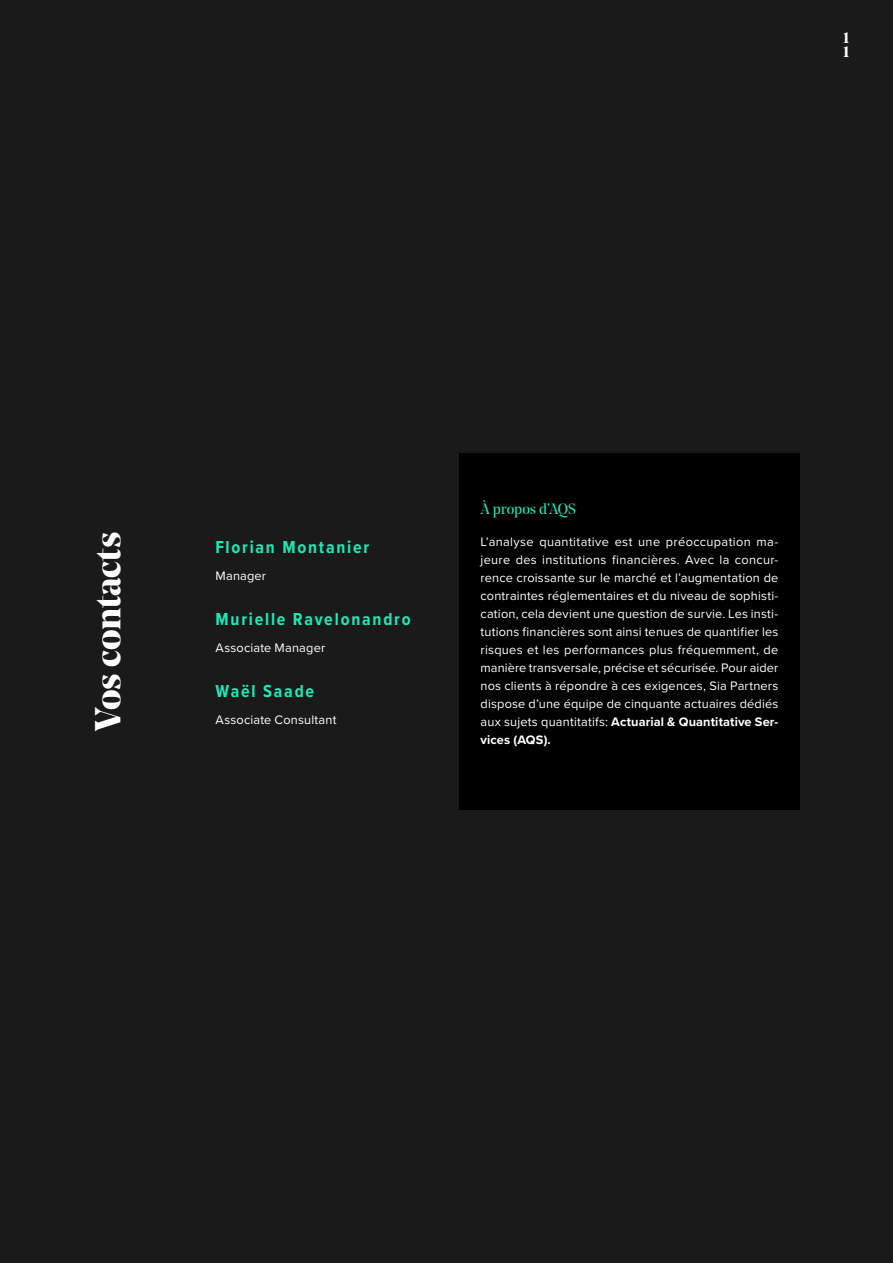
<style>
.page{position:relative;width:893px;height:1263px;background:#1a1a1a}
.page>*{position:absolute;margin:0;border:0;box-sizing:border-box;transform-origin:0 0}
.t1{font:700 36px "Noe Display";letter-spacing:-.01em;color:#fff}
.t2{font:700 18px "Proxima Nova Cond";letter-spacing:.1em;color:#1de9b6}
.t3{font:15px "Noe Display";letter-spacing:-.005em;color:#1ce8b5}
.t4{font:700 15px/14.1px "Noe Display";color:#fff}
.t5{font:12.75px/18px "Proxima Nova";letter-spacing:.015em;color:#fff;text-align:justify}
.s1{font-weight:700}
</style>
<div class="page">
<div style="left:459px;top:453px;width:341px;height:357px;background:#000"></div>
<p class="t4" style="left:843px;top:30px;width:8px">1<br>1</p>
<h1 class="t1" style="left:85px;top:731px;width:200px;rotate:-90deg">Vos contacts</h1>
<h2 class="t2" style="left:216px;top:534px;width:155px">Florian Montanier</h2>
<p class="t5" style="left:216px;top:566px;width:52px">Manager</p>
<h2 class="t2" style="left:216px;top:606px;width:197px">Murielle Ravelonandro</h2>
<p class="t5" style="left:216px;top:638px;width:111px">Associate Manager</p>
<h2 class="t2" style="left:216px;top:678px;width:100px">Waël Saade</h2>
<p class="t5" style="left:216px;top:710px;width:122px">Associate Consultant</p>
<p class="t3" style="left:481px;top:500px;width:97px">À propos d’AQS</p>
<p class="t5" style="left:481px;top:532px;width:299px">L’analyse quantitative est une préoccupation ma&shy;jeure des institutions financières. Avec la concur&shy;rence croissante sur le marché et l’augmentation de contraintes réglementaires et du niveau de sophisti&shy;cation, cela devient une question de survie. Les insti&shy;tutions financières sont ainsi tenues de quantifier les risques et les performances plus fréquemment, de manière transversale, précise et sécurisée. Pour aider nos clients à répondre à ces exigences, Sia Partners dispose d’une équipe de cinquante actuaires dédiés aux sujets quantitatifs: <span class="s1">Actuarial &amp; Quantitative Ser&shy;vices (AQS).</span></p>
</div>
